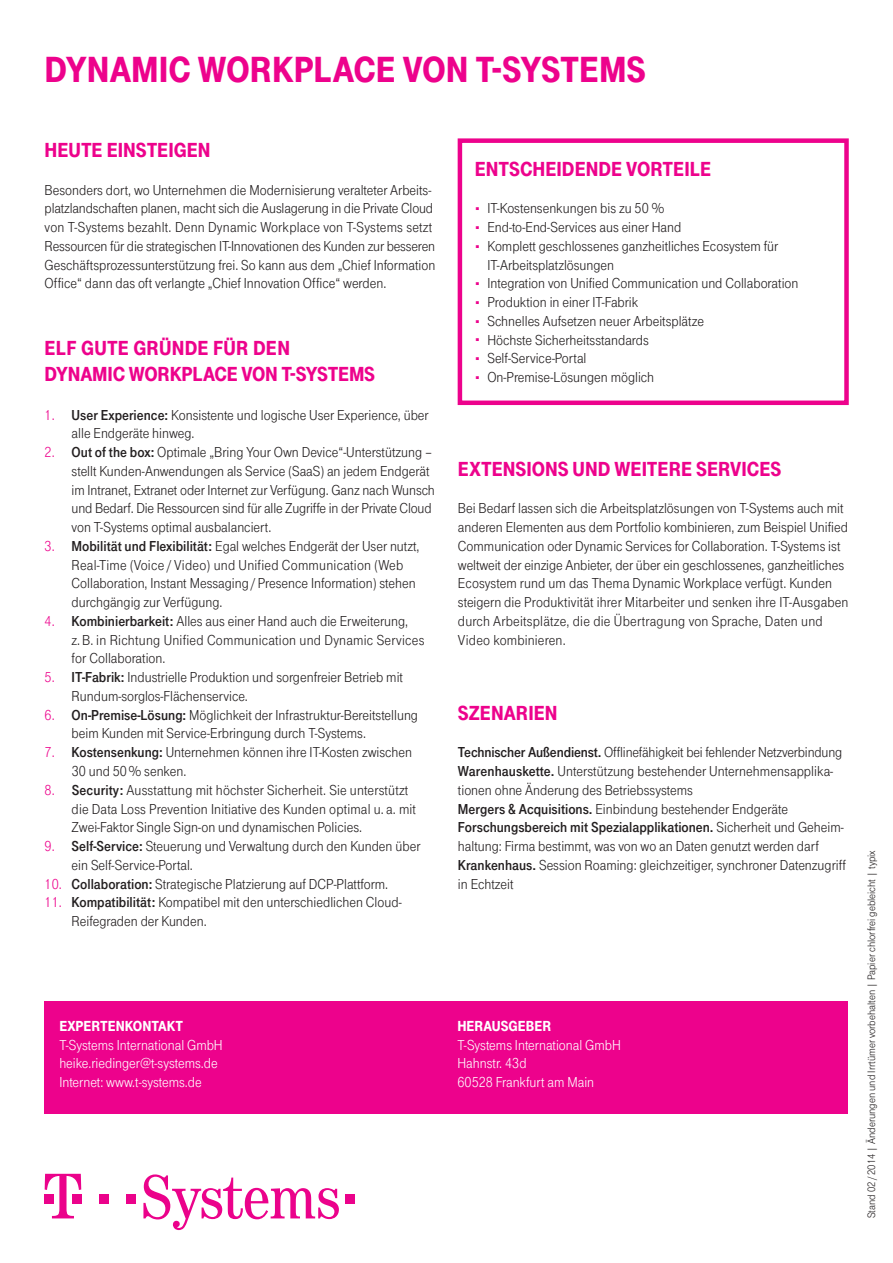
<style>
.page{position:relative;width:893px;height:1263px;background:#fff}
.page>*{position:absolute;margin:0;border:0;box-sizing:border-box;transform-origin:0 0}
.t1{font:900 37.5px "Tele Grotesk Headline";letter-spacing:-.01em;color:#ed028c}
.t2{font:900 21px/26.2px "Tele Grotesk Headline";color:#ed028c}
.t3{font:900 21px "Tele Grotesk Headline";letter-spacing:-.02em;color:#ed028c}
.t4{font:15px/18.8px "Tele Grotesk Norm";color:#231f20}
.t5{font:15px/18.8px "Tele Grotesk Norm";color:#fff}
.t6{font:15px "Tele Grotesk Fett";color:#231f20}
.t7{font:900 15px "Tele Grotesk Headline";color:#fff}
.t8{font:11.25px "Tele Grotesk Norm";color:#231f20}
.s1{color:#ed028c}
.s2{font-family:"Tele Grotesk Fett"}
.s3{font-family:"Tele Grotesk Norm"}
</style>
<div class="page">
<div style="left:45px;top:1001px;width:803px;height:112px;background:#ed028c"></div>
<div style="left:458px;top:138px;width:391px;height:267px;border:4px solid #ed028c"></div>
<div style="left:99px;top:1194px;width:9px;height:9px;background:#eb028b"></div>
<div style="left:126px;top:1194px;width:9px;height:9px;background:#eb028b"></div>
<svg style="left:45px;top:1174px;width:36px;height:44px"></svg>
<svg style="left:143px;top:1174px;width:196px;height:56px"></svg>
<div style="left:346px;top:1194px;width:9px;height:9px;background:#eb028b"></div>
<h1 class="t1" style="left:45px;top:49px;width:290px">DYNAMIC WORKPLACE</h1>
<h1 class="t1" style="left:403px;top:49px;width:245px">VON T-SYSTEMS</h1>
<h2 class="t2" style="left:45px;top:137px;width:168px">HEUTE EINSTEIGEN</h2>
<p class="t4" style="left:45px;top:181px;width:392px">Besonders dort, wo Unternehmen die Modernisierung veralteter Arbeits&shy;platzlandschaften planen, macht sich die Auslagerung in die Private Cloud von T-Systems bezahlt. Denn Dynamic Workplace von T-Systems setzt Ressourcen für die strategischen IT-Innovationen des Kunden zur besseren Geschäftsprozessunterstützung frei. So kann aus dem „Chief Information Office“ dann das oft verlangte „Chief Innovation Office“ werden.</p>
<h2 class="t2" style="left:45px;top:335px;width:247px">ELF GUTE GRÜNDE FÜR DEN<br>DYNAMIC WORKPLACE</h2>
<h2 class="t3" style="left:241px;top:363px;width:135px">VON T-SYSTEMS</h2>
<p class="t4" style="left:72px;top:406px;width:359px;text-indent:-27px"><span class="s1">1.</span> <span class="s2">User Experience:</span> Konsistente und logische User Experience, über alle Endgeräte hinweg.</p>
<p class="t4" style="left:72px;top:443px;width:365px;text-indent:-27px"><span class="s1">2.</span> <span class="s2">Out of the box:</span> Optimale „Bring Your Own Device“-Unterstützung – stellt Kunden-Anwendungen als Service (SaaS) an jedem Endgerät im Intranet, Extranet oder Internet zur Verfügung. Ganz nach Wunsch und Bedarf. Die Ressourcen sind für alle Zugriffe in der Private Cloud von T-Systems optimal ausbalanciert.</p>
<p class="t4" style="left:72px;top:537px;width:349px;text-indent:-27px"><span class="s1">3.</span> <span class="s2">Mobilität und Flexibilität:</span> Egal welches Endgerät der User nutzt, Real-Time (Voice / Video) und Unified Communication (Web Collaboration, Instant Messaging /Presence Information) stehen durchgängig zur Verfügung.</p>
<p class="t4" style="left:72px;top:612px;width:354px;text-indent:-27px"><span class="s1">4.</span> <span class="s2">Kombinierbarkeit:</span> Alles aus einer Hand auch die Erweiterung, z.B. in Richtung Unified Communication und Dynamic Services for Collaboration.</p>
<p class="t4" style="left:72px;top:668px;width:333px;text-indent:-27px"><span class="s1">5.</span> <span class="s2">IT-Fabrik:</span> Industrielle Produktion und sorgenfreier Betrieb mit<br>Rundum-sorglos-Flächenservice.</p>
<p class="t4" style="left:72px;top:706px;width:348px;text-indent:-27px"><span class="s1">6.</span> <span class="s2">On-Premise-Lösung:</span> Möglichkeit der Infrastruktur-Bereitstellung beim Kunden mit Service-Erbringung durch T-Systems.</p>
<p class="t4" style="left:72px;top:743px;width:342px;text-indent:-27px"><span class="s1">7.</span> <span class="s2">Kostensenkung:</span> Unternehmen können ihre IT-Kosten zwischen<br>30 und 50% senken.</p>
<p class="t4" style="left:72px;top:781px;width:346px;text-indent:-27px"><span class="s1">8.</span> <span class="s2">Security:</span> Ausstattung mit höchster Sicherheit. Sie unterstützt die Data Loss Prevention Initiative des Kunden optimal u. a. mit<br>Zwei-Faktor Single Sign-on und dynamischen Policies.</p>
<p class="t4" style="left:72px;top:837px;width:350px;text-indent:-27px"><span class="s1">9.</span> <span class="s2">Self-Service:</span> Steuerung und Verwaltung durch den Kunden über ein Self-Service-Portal.</p>
<p class="t4" style="left:45px;top:874px;width:345px"><span class="s1">10.</span> <span class="s2">Collaboration:</span> Strategische Platzierung auf DCP-Plattform.</p>
<p class="t4" style="left:72px;top:893px;width:331px;text-indent:-27px"><span class="s1">11.</span> <span class="s2">Kompatibilität:</span> Kompatibel mit den unterschiedlichen Cloud-<br>Reifegraden der Kunden.</p>
<p class="t7" style="left:59px;top:1017px;width:125px">EXPERTENKONTAKT</p>
<p class="t5" style="left:59px;top:1035px;width:165px">T-Systems International GmbH heike.riedinger@t-systems.de<br>Internet: www.t-systems.de</p>
<h2 class="t2" style="left:475px;top:156px;width:238px">ENTSCHEIDENDE VORTEILE</h2>
<p class="t4" style="left:487px;top:199px;width:313px">IT-Kostensenkungen bis zu 50 %<br>End-to-End-Services aus einer Hand<br>Komplett geschlossenes ganzheitliches Ecosystem für IT-Arbeitsplatzlösungen<br>Integration von Unified Communication und Collaboration Produktion in einer IT-Fabrik<br>Schnelles Aufsetzen neuer Arbeitsplätze<br>Höchste Sicherheitsstandards<br>Self-Service-Portal<br>On-Premise-Lösungen möglich</p>
<h2 class="t2" style="left:458px;top:456px;width:325px">EXTENSIONS UND WEITERE SERVICES</h2>
<p class="t4" style="left:458px;top:499px;width:392px">Bei Bedarf lassen sich die Arbeitsplatzlösungen von T-Systems auch mit anderen Elementen aus dem Portfolio kombinieren, zum Beispiel Unified Communication oder Dynamic Services for Collaboration. T-Systems ist weltweit der einzige Anbieter, der über ein geschlossenes, ganzheitliches Ecosystem rund um das Thema Dynamic Workplace verfügt. Kunden steigern die Produktivität ihrer Mitarbeiter und senken ihre IT-Ausgaben durch Arbeitsplätze, die die Übertragung von Sprache, Daten und Video kombinieren.</p>
<h2 class="t2" style="left:458px;top:700px;width:34px">SZENARIEN</h2>
<p class="t4" style="left:458px;top:743px;width:386px"><span class="s2">Technischer Außendienst.</span> Offlinefähigkeit bei fehlender Netzverbindung <span class="s2">Warenhauskette.</span> Unterstützung bestehender Unternehmensapplika&shy;tionen ohne Änderung des Betriebssystems<br><span class="s2">Mergers &amp; Acquisitions.</span> Einbindung bestehender Endgeräte</p>
<p class="t6" style="left:458px;top:819px;width:387px">Forschungsbereich mit Spezialapplikationen. <span class="s3">Sicherheit und Geheim-</span></p>
<p class="t4" style="left:458px;top:837px;width:389px">haltung: Firma bestimmt, was von wo an Daten genutzt werden darf<br><span class="s2">Krankenhaus.</span> Session Roaming: gleichzeitiger, synchroner Datenzugriff in Echtzeit</p>
<p class="t7" style="left:457px;top:1017px;width:95px">HERAUSGEBER</p>
<p class="t5" style="left:457px;top:1035px;width:165px">T-Systems International GmbH<br>Hahnstr. 43d<br>60528 Frankfurt am Main</p>
<p class="t8" style="left:865px;top:1218px;width:370px;rotate:-90deg">Stand 02 /2014 | Änderungen und Irrtümer vorbehalten | Papier chlorfrei gebleicht | typix</p>
</div>
